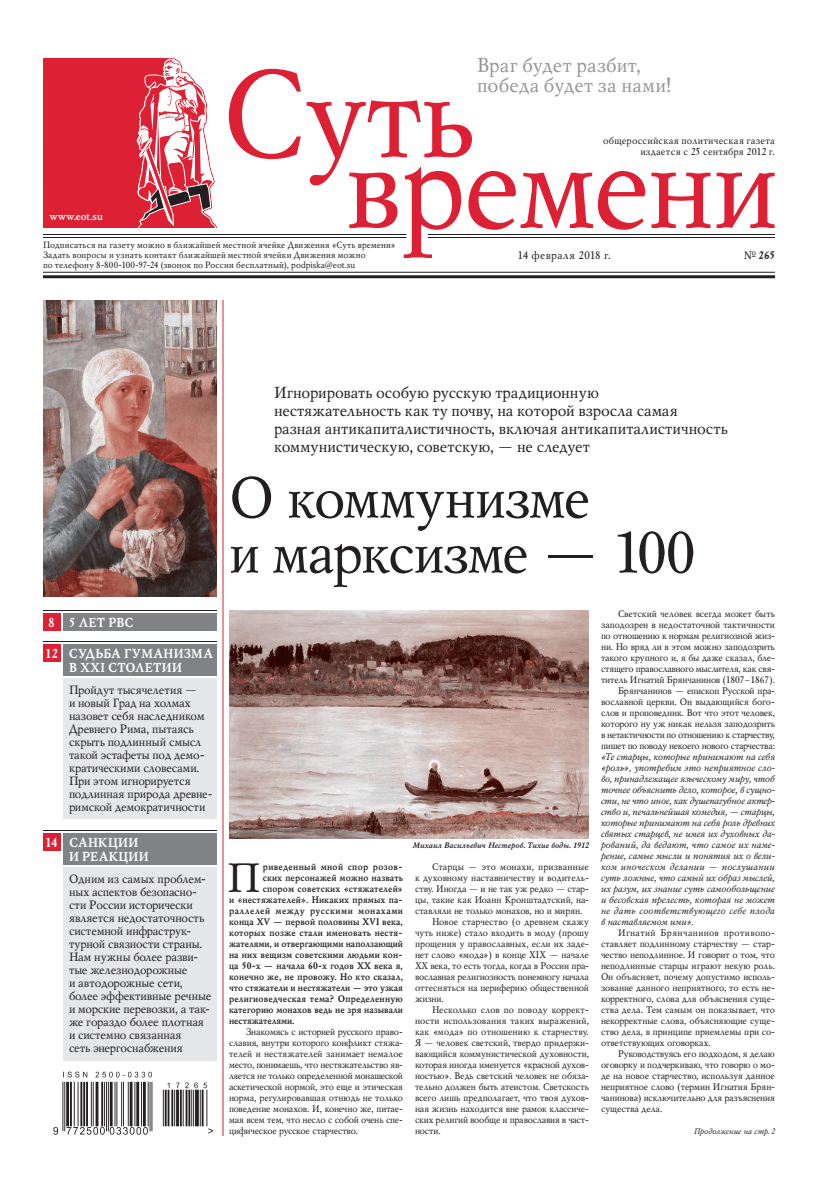
<style>
.page{position:relative;width:819px;height:1190px;background:#fff}
.page>*{position:absolute;margin:0;border:0;box-sizing:border-box;transform-origin:0 0}
.Heading{font:58px/55px "Mysl";letter-spacing:-.025em;color:#231f20}
.DropCap{font:40.9px "Mysl";color:#231f20}
.t1{font:20px/20px "Mysl";letter-spacing:.01em;color:#939598}
.Overheading{font:16px/18px "Mysl";color:#231f20}
.TOC_Lv1{font:700 13px/14px "Mysl";letter-spacing:.025em;color:#fff;text-align:center}
.TOC_l2{font:12px/13px "Mysl";color:#231f20}
.Date-n-Num{font:11px "Mysl";letter-spacing:.03em;color:#231f20}
.t2{font:700 11px "Mysl";color:#fff}
.Date-n-Num-2{font:700 11px "Mysl";color:#231f20}
.t3{font:10px "Mysl";letter-spacing:.015em;color:#231f20}
.t4{font:9.5px/11px "Mysl";letter-spacing:-.01em;color:#231f20;text-align:justify}
.t5{font:italic 9.5px/11px "Mysl";letter-spacing:.02em;color:#231f20;text-align:justify}
.DropCap-2{font:700 9.5px "Mysl";letter-spacing:.01em;color:#231f20}
.DropCap-3{font:700 9.5px "Mysl";letter-spacing:.055em;color:#231f20}
.DropCap-4{font:700 9.5px "Mysl";letter-spacing:.04em;color:#231f20}
.t6{font:9px/10px "Mysl";letter-spacing:.01em;color:#231f20}
.t7{font:italic 700 8px "Mysl";color:#231f20}
.t8{font:italic 8px "Mysl";letter-spacing:.01em;color:#231f20}
.s1{font-weight:400}
.s2{font-style:normal}
</style>
<div class="page">
<svg style="left:651px;top:173px;width:60px;height:55px"></svg>
<svg style="left:717px;top:173px;width:58px;height:55px"></svg>
<svg style="left:229px;top:69px;width:72px;height:90px"></svg>
<svg style="left:307px;top:100px;width:338px;height:158px"></svg>
<svg style="left:43px;top:58px;width:174px;height:170px"></svg>
<hr style="left:43px;top:272px;width:732px;height:1px;background:#231f20">
<hr style="left:43px;top:275px;width:732px;height:3px;background:#231f20">
<hr style="left:428px;top:234px;width:347px;height:1px;background:#231f20">
<hr style="left:428px;top:237px;width:347px;height:1px;background:#231f20">
<hr style="left:43px;top:234px;width:363px;height:1px;background:#231f20">
<hr style="left:43px;top:237px;width:363px;height:1px;background:#231f20">
<div style="left:63px;top:678px;width:154px;height:141px;background:#e6e7e9"></div>
<div style="left:63px;top:867px;width:154px;height:194px;background:#e6e7e9"></div>
<div style="left:43px;top:613px;width:18px;height:18px;background:#dd2033"></div>
<div style="left:43px;top:833px;width:18px;height:18px;background:#dd2033"></div>
<div style="left:43px;top:644px;width:18px;height:18px;background:#dd2033"></div>
<div style="left:63px;top:613px;width:154px;height:18px;background:#808285"></div>
<div style="left:63px;top:833px;width:154px;height:32px;background:#808285"></div>
<div style="left:63px;top:644px;width:154px;height:32px;background:#808285"></div>
<hr style="left:43px;top:610px;width:174px;height:1px;background:#231f20">
<hr style="left:43px;top:641px;width:174px;height:1px;background:#231f20">
<hr style="left:43px;top:830px;width:174px;height:1px;background:#231f20">
<img style="left:62px;top:1072px;width:146px;height:32px">
<hr style="left:222px;top:300px;width:2px;height:836px;background:#dd2033">
<svg style="left:53px;top:1104px;width:161px;height:31px"></svg>
<img style="left:229px;top:610px;width:360px;height:229px">
<img style="left:43px;top:300px;width:174px;height:297px">
<p class="t2" style="left:49px;top:208px;width:55px">www.eot.su</p>
<h3 class="t1" style="left:477px;top:55px;width:196px">Враг будет разбит, победа будет за нами!</h3>
<p class="t3" style="left:603px;top:134px;width:173px">общероссийская политическая газета</p>
<p class="t3" style="left:640px;top:145px;width:136px">издается с 25 сентября 2012 г.</p>
<p class="t6" style="left:43px;top:239px;width:354px">Подписаться на газету можно в ближайшей местной ячейке Движения «Суть времени»<br>Задать вопросы и узнать контакт ближайшей местной ячейки Движения можно<br>по телефону 8-800-100-97-24 (звонок по России бесплатный), podpiska@eot.su</p>
<p class="Date-n-Num" style="left:518px;top:248px;width:95px">14 февраля 2018 г.</p>
<p class="Date-n-Num-2" style="left:744px;top:247px;width:33px"><span class="s1">№</span>265</p>
<p class="TOC_Lv1" style="left:48px;top:615px;width:87px">8 5 ЛЕТ РВС</p>
<p class="TOC_Lv1" style="left:45px;top:646px;width:169px">12 СУДЬБА ГУМАНИЗМА<br>В XXI СТОЛЕТИИ</p>
<p class="TOC_l2" style="left:69px;top:683px;width:145px">Пройдут тысячелетия —<br>и новый Град на холмах назовет себя наследником<br>Древнего Рима, пытаясь скрыть подлинный смысл такой эстафеты под демо&shy;кратическими словесами.<br>При этом игнорируется подлинная природа древне&shy;римской демократичности</p>
<p class="TOC_Lv1" style="left:69px;top:835px;width:81px;text-align:left;text-indent:-24px">14 САНКЦИИ<br>И РЕАКЦИИ</p>
<p class="TOC_l2" style="left:69px;top:872px;width:144px">Одним из самых проблем&shy;ных аспектов безопасно&shy;сти России исторически является недостаточность системной инфраструк&shy;турной связности страны.<br>Нам нужны более разви&shy;тые железнодорожные<br>и автодорожные сети, более эффективные речные и морские перевозки, а так&shy;же гораздо более плотная и системно связанная<br>сеть энергоснабжения</p>
<p class="Overheading" style="left:274px;top:383px;width:455px">Игнорировать особую русскую традиционную нестяжательность как ту почву, на которой взросла самая разная антикапиталистичность, включая антикапиталистичность коммунистическую, советскую, — не следует</p>
<p class="Heading" style="left:229px;top:470px;width:468px">О коммунизме<br>и марксизме — 100</p>
<p class="DropCap" style="left:227px;top:851px;width:35px">П</p>
<p class="DropCap-4" style="left:263px;top:860px;width:142px">риведенный мной спор розов-</p>
<p class="DropCap-2" style="left:263px;top:871px;width:142px">ских персонажей можно назвать</p>
<p class="DropCap-2" style="left:263px;top:882px;width:142px">спором советских «стяжателей»</p>
<p class="DropCap-2" style="left:229px;top:893px;width:175px">и «нестяжателей». Никаких прямых па-</p>
<p class="DropCap-3" style="left:229px;top:904px;width:176px">раллелей между русскими монахами</p>
<p class="DropCap-2" style="left:229px;top:915px;width:175px">конца XV — первой половины XVI века,</p>
<p class="DropCap-2" style="left:229px;top:926px;width:175px">которых позже стали именовать нестя-</p>
<p class="DropCap-2" style="left:229px;top:937px;width:176px">жателями, и отвергающими наползающий</p>
<p class="DropCap-2" style="left:229px;top:948px;width:175px">на них вещизм советскими людьми кон-</p>
<p class="DropCap-2" style="left:229px;top:959px;width:175px">ца 50-х — начала 60-х годов XX века я,</p>
<p class="DropCap-2" style="left:229px;top:970px;width:176px">конечно же, не провожу. Но кто сказал,</p>
<p class="DropCap-2" style="left:229px;top:981px;width:175px">что стяжатели и нестяжатели — это узкая</p>
<p class="DropCap-2" style="left:229px;top:992px;width:176px">религиоведческая тема? Определенную</p>
<p class="DropCap-2" style="left:229px;top:1003px;width:176px">категорию монахов ведь не зря называли</p>
<p class="DropCap-2" style="left:229px;top:1014px;width:67px">нестяжателями.</p>
<p class="t4" style="left:229px;top:1026px;width:176px;text-indent:17px">Знакомясь с историей русского право&shy;славия, внутри которого конфликт стяжа&shy;телей и нестяжателей занимает немалое место, понимаешь, что нестяжательство яв&shy;ляется не только определенной монашеской аскетической нормой, это еще и этическая норма, регулировавшая отнюдь не только поведение монахов. И, конечно же, питае&shy;мая всем тем, что несло с собой очень спе&shy;цифическое русское старчество.</p>
<p class="t7" style="left:412px;top:839px;width:178px">Михаил Васильевич Нестеров. Тихие воды. 1912</p>
<p class="t4" style="left:415px;top:861px;width:176px;text-indent:17px">Старцы — это монахи, призванные к духовному наставничеству и водитель&shy;ству. Иногда — и не так уж редко — стар&shy;цы, такие как Иоанн Кронштадтский, на&shy;ставляли не только монахов, но и мирян.</p>
<p class="t4" style="left:415px;top:916px;width:176px;text-indent:17px">Новое старчество (о древнем скажу чуть ниже) стало входить в моду (прошу прощения у православных, если их заде&shy;нет слово «мода») в конце XIX — начале XX века, то есть тогда, когда в России пра&shy;вославная религиозность понемногу начала оттесняться на периферию общественной жизни.</p>
<p class="t4" style="left:415px;top:1004px;width:176px;text-indent:17px">Несколько слов по поводу коррект&shy;ности использования таких выражений, как «мода» по отношению к старчеству.<br>Я — человек светский, твердо придержи&shy;вающийся коммунистической духовности, которая иногда именуется «красной духов&shy;ностью». Ведь светский человек не обяза&shy;тельно должен быть атеистом. Светскость всего лишь предполагает, что твоя духов&shy;ная жизнь находится вне рамок классиче&shy;ских религий вообще и православия в част&shy;ности.</p>
<p class="t4" style="left:601px;top:608px;width:176px;text-indent:17px">Светский человек всегда может быть заподозрен в недостаточной тактичности по отношению к нормам религиозной жиз&shy;ни. Но вряд ли в этом можно заподозрить такого крупного и, я бы даже сказал, бле&shy;стящего православного мыслителя, как свя&shy;титель Игнатий Брянчанинов (1807–1867).</p>
<p class="t5" style="left:601px;top:685px;width:176px;text-indent:17px"><span class="s2">Брянчанинов — епископ Русской пра&shy;вославной церкви. Он выдающийся бого&shy;слов и проповедник. Вот что этот человек, которого ну уж никак нельзя заподозрить в нетактичности по отношению к старчеству, пишет по поводу некоего нового старчества: </span>«Те старцы, которые принимают на себя «роль», употребим это неприятное сло&shy;во, принадлежащее языческому миру, чтоб точнее объяснить дело, которое, в сущно&shy;сти, не что иное, как душепагубное актер&shy;ство и, печальнейшая комедия, — старцы, которые принимают на себя роль древних святых старцев, не имея их духовных да&shy;рований, да ведают, что самое их наме&shy;рение, самые мысли и понятия их о вели&shy;ком иноческом делании — послушании суть ложные, что самый их образ мыслей, их разум, их знание суть самообольщение и бесовская прелесть, которая не может не дать соответствующего себе плода в наставляемом ими».</p>
<p class="t4" style="left:601px;top:927px;width:176px;text-indent:17px">Игнатий Брянчанинов противопо&shy;ставляет подлинному старчеству — стар&shy;чество неподлинное. И говорит о том, что неподлинные старцы играют некую роль.<br>Он объясняет, почему допустимо исполь&shy;зование данного неприятного, то есть не&shy;корректного, слова для объяснения суще&shy;ства дела. Тем самым он показывает, что некорректные слова, объясняющие суще&shy;ство дела, в принципе приемлемы при со&shy;ответствующих оговорках.</p>
<p class="t4" style="left:601px;top:1048px;width:176px;text-indent:17px">Руководствуясь его подходом, я делаю оговорку и подчеркиваю, что говорю о мо&shy;де на новое старчество, используя данное неприятное слово (термин Игнатия Брян&shy;чанинова) исключительно для разъяснения существа дела.</p>
<p class="t8" style="left:694px;top:1126px;width:82px">Продолжение на стр. 2</p>
</div>
